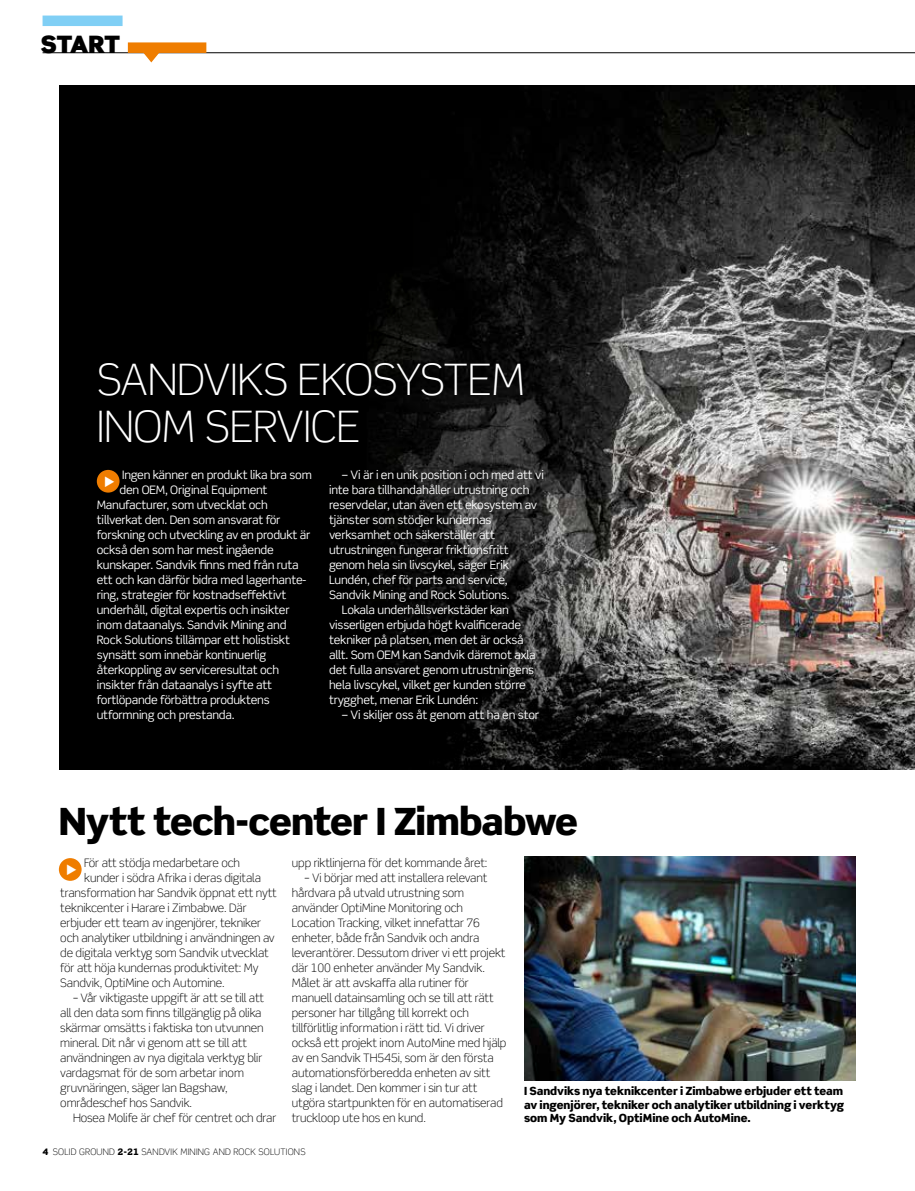
<style>
.page{position:relative;width:915px;height:1191px;background:#fff}
.page>*{position:absolute;margin:0;border:0;box-sizing:border-box;transform-origin:0 0}
.t1{font:300 43.35px/47.4px "Scene Pro";letter-spacing:-.01em;color:#fff}
.t2{font:900 37.65px "Scene Pro";letter-spacing:-.025em;color:#000}
.t3{font:900 24px "Scene Pro";letter-spacing:-.03em;color:#000}
.t4{font:300 11.7px/15px "Scene Pro";letter-spacing:-.01em;color:#000}
.t5{font:11.7px "Scene Pro";letter-spacing:-.02em;color:#fff}
.t6{font:900 11.25px/13.5px "Scene Pro";letter-spacing:-.005em;color:#000;text-align:justify}
.t7{font:300 9px "Scene Pro";letter-spacing:.025em;color:#000}
.s1{font-weight:900}
</style>
<div class="page">
<img style="left:60px;top:85px;width:854px;height:684px">
<svg style="left:275px;top:85px;width:380px;height:684px;background:#151515"></svg>
<hr style="left:43px;top:52px;width:871px;height:1px;background:#000">
<div style="left:128px;top:42px;width:78px;height:11px;background:#ef7d00"></div>
<div style="left:43px;top:16px;width:79px;height:10px;background:#80cff5"></div>
<svg style="left:141px;top:53px;width:21px;height:10px"></svg>
<img style="left:524px;top:856px;width:331px;height:224px">
<div style="left:97px;top:470px;width:22px;height:22px;background:#ef7d00;border-radius:50%"></div>
<div style="left:59px;top:858px;width:23px;height:23px;background:#ef7d00;border-radius:50%"></div>
<h3 class="t3" style="left:41px;top:28px;width:81px">START</h3>
<h1 class="t1" style="left:97px;top:356px;width:430px">SANDVIKS EKOSYSTEM<br>INOM SERVICE</h1>
<p class="t5" style="left:122px;top:467px;width:191px">Ingen känner en produkt lika bra som</p>
<p class="t5" style="left:119px;top:482px;width:149px">den OEM, Original Equipment</p>
<p class="t5" style="left:97px;top:497px;width:173px">Manufacturer, som utvecklat och</p>
<p class="t5" style="left:97px;top:512px;width:185px">tillverkat den. Den som ansvarat för</p>
<p class="t5" style="left:97px;top:527px;width:215px">forskning och utveckling av en produkt är</p>
<p class="t5" style="left:97px;top:542px;width:178px">också den som har mest ingående</p>
<p class="t5" style="left:97px;top:557px;width:203px">kunskaper. Sandvik finns med från ruta</p>
<p class="t5" style="left:97px;top:572px;width:211px">ett och kan därför bidra med lagerhante-</p>
<p class="t5" style="left:97px;top:587px;width:191px">ring, strategier för kostnadseffektivt</p>
<p class="t5" style="left:97px;top:602px;width:194px">underhåll, digital expertis och insikter</p>
<p class="t5" style="left:97px;top:617px;width:191px">inom dataanalys. Sandvik Mining and</p>
<p class="t5" style="left:97px;top:632px;width:195px">Rock Solutions tillämpar ett holistiskt</p>
<p class="t5" style="left:97px;top:647px;width:171px">synsätt som innebär kontinuerlig</p>
<p class="t5" style="left:97px;top:662px;width:184px">återkoppling av serviceresultat och</p>
<p class="t5" style="left:97px;top:677px;width:177px">insikter från dataanalys i syfte att</p>
<p class="t5" style="left:97px;top:692px;width:174px">fortlöpande förbättra produktens</p>
<p class="t5" style="left:97px;top:707px;width:139px">utformning och prestanda.</p>
<p class="t5" style="left:342px;top:467px;width:203px">– Vi är i en unik position i och med att vi</p>
<p class="t5" style="left:329px;top:482px;width:202px">inte bara tillhandahåller utrustning och</p>
<p class="t5" style="left:329px;top:497px;width:209px">reservdelar, utan även ett ekosystem av</p>
<p class="t5" style="left:329px;top:512px;width:164px">tjänster som stödjer kundernas</p>
<p class="t5" style="left:329px;top:527px;width:167px">verksamhet och säkerställer att</p>
<p class="t5" style="left:329px;top:542px;width:181px">utrustningen fungerar friktionsfritt</p>
<p class="t5" style="left:329px;top:557px;width:181px">genom hela sin livscykel, säger Erik</p>
<p class="t5" style="left:329px;top:572px;width:180px">Lundén, chef för parts and service,</p>
<p class="t5" style="left:329px;top:587px;width:182px">Sandvik Mining and Rock Solutions.</p>
<p class="t5" style="left:342px;top:602px;width:168px">Lokala underhållsverkstäder kan</p>
<p class="t5" style="left:329px;top:617px;width:193px">visserligen erbjuda högt kvalificerade</p>
<p class="t5" style="left:329px;top:632px;width:196px">tekniker på platsen, men det är också</p>
<p class="t5" style="left:329px;top:647px;width:208px">allt. Som OEM kan Sandvik däremot axla</p>
<p class="t5" style="left:329px;top:662px;width:206px">det fulla ansvaret genom utrustningens</p>
<p class="t5" style="left:329px;top:677px;width:198px">hela livscykel, vilket ger kunden större</p>
<p class="t5" style="left:329px;top:692px;width:151px">trygghet, menar Erik Lundén:</p>
<p class="t5" style="left:342px;top:707px;width:199px">– Vi skiljer oss åt genom att ha en stor</p>
<h2 class="t2" style="left:59px;top:797px;width:520px">Nytt tech-center I Zimbabwe</h2>
<p class="t4" style="left:292px;top:855px;width:197px">upp riktlinjerna för det kommande året:</p>
<p class="t4" style="left:292px;top:870px;width:216px;text-indent:13px">– Vi börjar med att installera relevant hårdvara på utvald utrustning som använder OptiMine Monitoring och Location Tracking, vilket innefattar 76 enheter, både från Sandvik och andra leverantörer. Dessutom driver vi ett projekt där 100 enheter använder My Sandvik.<br>Målet är att avskaffa alla rutiner för manuell datainsamling och se till att rätt personer har tillgång till korrekt och tillförlitlig information i rätt tid. Vi driver också ett projekt inom AutoMine med hjälp av en Sandvik TH545i, som är den första automationsförberedda enheten av sitt slag i landet. Den kommer i sin tur att utgöra startpunkten för en automatiserad truckloop ute hos en kund.</p>
<p class="t4" style="left:84px;top:855px;width:157px">För att stödja medarbetare och</p>
<p class="t4" style="left:84px;top:870px;width:178px">kunder i södra Afrika i deras digitala</p>
<p class="t4" style="left:60px;top:885px;width:218px">transformation har Sandvik öppnat ett nytt</p>
<p class="t4" style="left:60px;top:900px;width:188px">teknikcenter i Harare i Zimbabwe. Där</p>
<p class="t4" style="left:60px;top:915px;width:202px">erbjuder ett team av ingenjörer, tekniker</p>
<p class="t4" style="left:60px;top:930px;width:216px">och analytiker utbildning i användningen av</p>
<p class="t4" style="left:60px;top:945px;width:210px">de digitala verktyg som Sandvik utvecklat</p>
<p class="t4" style="left:60px;top:960px;width:200px">för att höja kundernas produktivitet: My</p>
<p class="t4" style="left:60px;top:975px;width:166px">Sandvik, OptiMine och Automine.</p>
<p class="t4" style="left:60px;top:990px;width:205px;text-indent:13px">– Vår viktigaste uppgift är att se till att all den data som finns tillgänglig på olika skärmar omsätts i faktiska ton utvunnen mineral. Dit når vi genom att se till att användningen av nya digitala verktyg blir vardagsmat för de som arbetar inom gruvnäringen, säger Ian Bagshaw, områdeschef hos Sandvik.</p>
<p class="t4" style="left:73px;top:1110px;width:205px">Hosea Molife är chef för centret och drar</p>
<p class="t6" style="left:524px;top:1084px;width:321px">I Sandviks nya teknikcenter i Zimbabwe erbjuder ett team av ingenjörer, tekniker och analytiker utbildning i verktyg som My Sandvik, OptiMine och AutoMine.</p>
<p class="t7" style="left:43px;top:1146px;width:264px"><span class="s1">4</span> SOLID GROUND <span class="s1">2-21</span> SANDVIK MINING AND ROCK SOLUTIONS</p>
</div>
